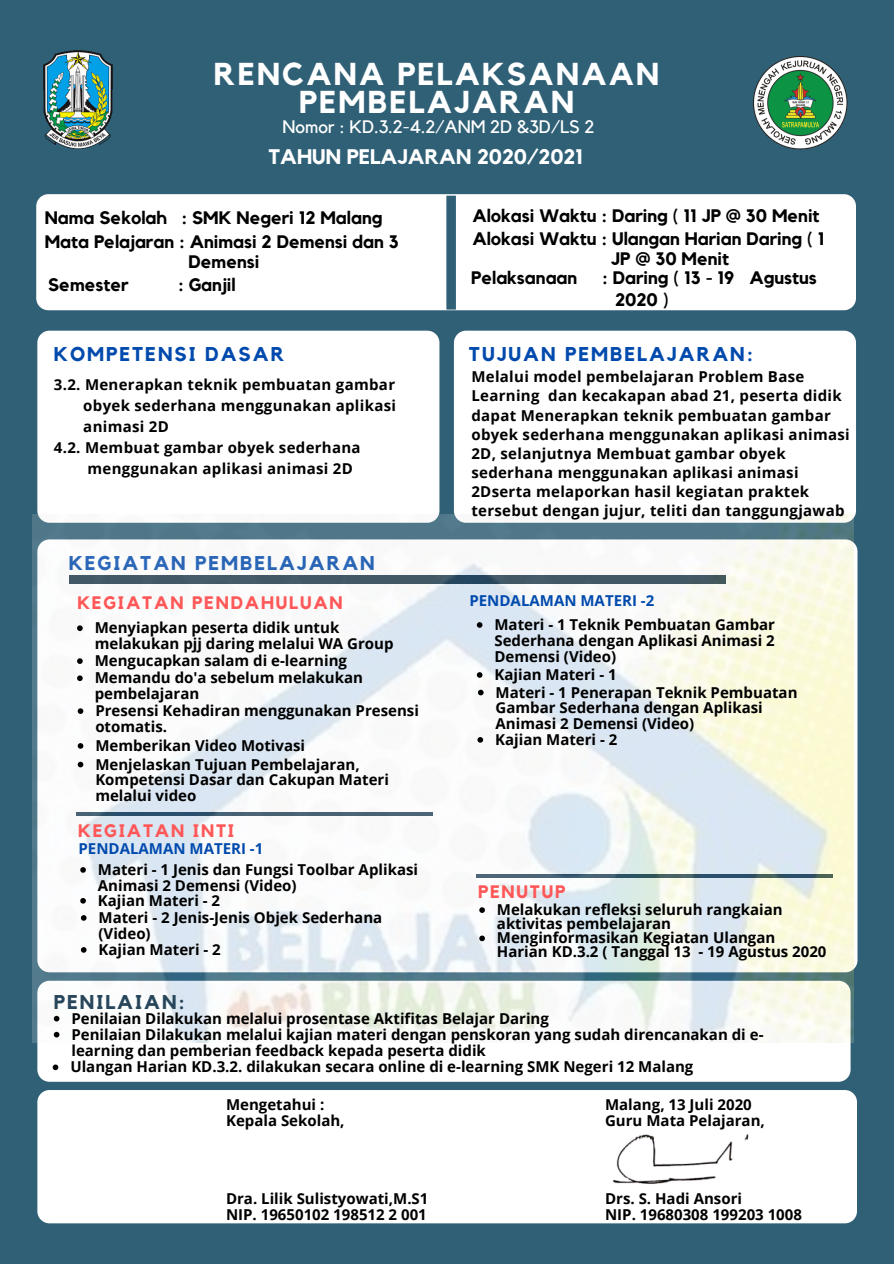
<style>
.page{position:relative;width:894px;height:1264px;background:#fff}
.page>*{position:absolute;margin:0;border:0;box-sizing:border-box;transform-origin:0 0}
.t1{font:700 31.5px/28.2px "Kollektif";letter-spacing:.07em;color:#fff;text-align:center}
.t2{font:700 21px "Kollektif";color:#fff}
.t3{font:700 19.8px "Kollektif";letter-spacing:.1em;color:#004aad}
.t4{font:700 19.8px "Kollektif";letter-spacing:.1em;color:#27465b}
.t5{font:700 18px/21.5px "Kollektif";color:#000}
.t6{font:700 18px "Kollektif";letter-spacing:.1em;color:#ff5757}
.t7{font:18px "Kollektif";color:#fff}
.t8{font:700 15px/15.8px "Open Sans";color:#000}
.t9{font:700 15px/19px "Open Sans";letter-spacing:.02em;color:#000}
.t10{font:700 15px "Open Sans";color:#004aad}
</style>
<div class="page">
<div style="left:0;top:0;width:893px;height:1263px;background:#2f6076"></div>
<div style="left:36px;top:194px;width:819px;height:116px;background:#fff;border-radius:12px"></div>
<div style="left:37px;top:331px;width:402px;height:192px;background:#fff;border-radius:12px"></div>
<div style="left:454px;top:331px;width:401px;height:192px;background:#fff;border-radius:12px"></div>
<div style="left:37px;top:980px;width:813px;height:101px;background:#fff;border-radius:12px"></div>
<div style="left:37px;top:1089px;width:819px;height:134px;background:#fff;border-radius:12px"></div>
<svg style="left:446px;top:196px;width:10px;height:113px"></svg>
<img style="left:753px;top:57px;width:94px;height:92px">
<img style="left:43px;top:50px;width:70px;height:100px">
<img style="left:32px;top:514px;width:821px;height:528px">
<svg style="left:77px;top:625px;width:6px;height:6px"></svg>
<svg style="left:77px;top:658px;width:6px;height:6px"></svg>
<svg style="left:77px;top:675px;width:6px;height:6px"></svg>
<svg style="left:78px;top:708px;width:5px;height:6px"></svg>
<svg style="left:78px;top:761px;width:5px;height:6px"></svg>
<svg style="left:78px;top:743px;width:5px;height:5px"></svg>
<svg style="left:80px;top:867px;width:6px;height:5px"></svg>
<svg style="left:80px;top:898px;width:6px;height:5px"></svg>
<svg style="left:81px;top:915px;width:5px;height:5px"></svg>
<svg style="left:81px;top:947px;width:5px;height:5px"></svg>
<svg style="left:479px;top:907px;width:6px;height:5px"></svg>
<svg style="left:54px;top:1015px;width:5px;height:6px"></svg>
<svg style="left:54px;top:1031px;width:5px;height:6px"></svg>
<svg style="left:53px;top:1064px;width:5px;height:6px"></svg>
<svg style="left:479px;top:935px;width:6px;height:6px"></svg>
<svg style="left:476px;top:622px;width:6px;height:5px"></svg>
<svg style="left:476px;top:672px;width:6px;height:5px"></svg>
<svg style="left:477px;top:737px;width:6px;height:5px"></svg>
<svg style="left:478px;top:689px;width:5px;height:6px"></svg>
<img style="left:613px;top:1134px;width:136px;height:50px">
<h1 class="t1" style="left:214px;top:61px;width:447px">RENCANA PELAKSANAAN<br>PEMBELAJARAN</h1>
<p class="t7" style="left:282px;top:118px;width:313px">Nomor : KD.3.2-4.2/ANM 2D &amp;3D/LS 2</p>
<h2 class="t2" style="left:268px;top:147px;width:316px">TAHUN PELAJARAN 2020/2021</h2>
<p class="t5" style="left:45px;top:205px;width:355px;line-height:24.9px">Nama Sekolah : SMK Negeri 12 Malang<br>Mata Pelajaran : Animasi 2 Demensi dan 3</p>
<p class="t5" style="left:188px;top:251px;width:72px">Demensi</p>
<p class="t5" style="left:48px;top:275px;width:82px">Semester</p>
<p class="t5" style="left:178px;top:275px;width:59px">: Ganjil</p>
<p class="t5" style="left:472px;top:206px;width:348px">Alokasi Waktu : Daring ( 11 JP @ 30 Menit</p>
<p class="t5" style="left:611px;top:229px;width:215px;line-height:20.2px;text-indent:-139px">Alokasi Waktu : Ulangan Harian Daring ( 1<br>JP @ 30 Menit</p>
<p class="t5" style="left:471px;top:268px;width:107px">Pelaksanaan</p>
<p class="t5" style="left:615px;top:268px;width:203px;text-indent:-13px">: Daring ( 13 - 19 Agustus<br>2020 )</p>
<h3 class="t3" style="left:54px;top:344px;width:232px">KOMPETENSI DASAR</h3>
<h3 class="t3" style="left:469px;top:344px;width:285px">TUJUAN PEMBELAJARAN:</h3>
<p class="t9" style="left:54px;top:375px;width:342px">3.2. Menerapkan teknik pembuatan gambar</p>
<p class="t9" style="left:83px;top:396px;width:314px">obyek sederhana menggunakan aplikasi</p>
<p class="t9" style="left:83px;top:417px;width:87px">animasi 2D</p>
<p class="t9" style="left:54px;top:438px;width:308px">4.2. Membuat gambar obyek sederhana</p>
<p class="t9" style="left:87px;top:458px;width:267px">menggunakan aplikasi animasi 2D</p>
<h3 class="t3" style="left:69px;top:554px;width:307px">KEGIATAN PEMBELAJARAN</h3>
<p class="t6" style="left:77px;top:594px;width:267px">KEGIATAN PENDAHULUAN</p>
<p class="t8" style="left:95px;top:619px;width:300px">Menyiapkan peserta didik untuk melakukan pjj daring melalui WA Group</p>
<p class="t8" style="left:95px;top:651px;width:270px;line-height:17.1px">Mengucapkan salam di e-learning<br>Memandu do'a sebelum melakukan</p>
<p class="t8" style="left:95px;top:684px;width:326px;line-height:17.1px">pembelajaran<br>Presensi Kehadiran menggunakan Presensi</p>
<p class="t8" style="left:95px;top:718px;width:73px">otomatis.</p>
<p class="t8" style="left:95px;top:756px;width:295px">Menjelaskan Tujuan Pembelajaran,<br>Kompetensi Dasar dan Cakupan Materi melalui video</p>
<p class="t8" style="left:95px;top:737px;width:211px">Memberikan Video Motivasi</p>
<p class="t6" style="left:78px;top:822px;width:157px">KEGIATAN INTI</p>
<p class="t8" style="left:98px;top:861px;width:321px">Materi - 1 Jenis dan Fungsi Toolbar Aplikasi<br>Animasi 2 Demensi (Video)</p>
<p class="t10" style="left:78px;top:837px;width:186px">PENDALAMAN MATERI -1</p>
<p class="t8" style="left:98px;top:891px;width:286px;line-height:17.1px">Kajian Materi - 2<br>Materi - 2 Jenis-Jenis Objek Sederhana</p>
<p class="t8" style="left:98px;top:924px;width:124px;line-height:16.2px">(Video)<br>Kajian Materi - 2</p>
<h3 class="t4" style="left:54px;top:992px;width:132px">PENILAIAN:</h3>
<p class="t9" style="left:471px;top:367px;width:380px">Melalui model pembelajaran Problem Base Learning dan kecakapan abad 21, peserta didik dapat Menerapkan teknik pembuatan gambar obyek sederhana menggunakan aplikasi animasi 2D, selanjutnya Membuat gambar obyek sederhana menggunakan aplikasi animasi 2Dserta melaporkan hasil kegiatan praktek tersebut dengan jujur, teliti dan tanggungjawab</p>
<p class="t10" style="left:469px;top:590px;width:186px">PENDALAMAN MATERI -2</p>
<p class="t8" style="left:494px;top:616px;width:282px;text-align:justify">Materi - 1 Teknik Pembuatan Gambar Sederhana dengan Aplikasi Animasi 2<br>Demensi (Video)</p>
<p class="t8" style="left:494px;top:666px;width:124px">Kajian Materi - 1</p>
<p class="t8" style="left:495px;top:684px;width:303px">Materi - 1 Penerapan Teknik Pembuatan<br>Gambar Sederhana dengan Aplikasi<br>Animasi 2 Demensi (Video)</p>
<p class="t8" style="left:495px;top:731px;width:124px">Kajian Materi - 2</p>
<p class="t6" style="left:478px;top:883px;width:89px">PENUTUP</p>
<p class="t8" style="left:497px;top:902px;width:287px;line-height:13.5px">Melakukan refleksi seluruh rangkaian aktivitas pembelajaran</p>
<p class="t8" style="left:497px;top:930px;width:331px;line-height:13.5px">Menginformasikan Kegiatan Ulangan<br>Harian KD.3.2 ( Tanggal 13 - 19 Agustus 2020</p>
<p class="t8" style="left:70px;top:1009px;width:694px;line-height:16.2px">Penilaian Dilakukan melalui prosentase Aktifitas Belajar Daring<br>Penilaian Dilakukan melalui kajian materi dengan penskoran yang sudah direncanakan di e&shy;learning dan pemberian feedback kepada peserta didik<br>Ulangan Harian KD.3.2. dilakukan secara online di e-learning SMK Negeri 12 Malang</p>
<p class="t8" style="left:226px;top:1096px;width:120px">Mengetahui :<br>Kepala Sekolah,</p>
<p class="t8" style="left:226px;top:1190px;width:204px">Dra. Lilik Sulistyowati,M.S1<br>NIP. 19650102 198512 2 001</p>
<p class="t8" style="left:605px;top:1096px;width:161px">Malang, 13 Juli 2020<br>Guru Mata Pelajaran,</p>
<p class="t8" style="left:605px;top:1190px;width:198px">Drs. S. Hadi Ansori<br>NIP. 19680308 199203 1008</p>
</div>
